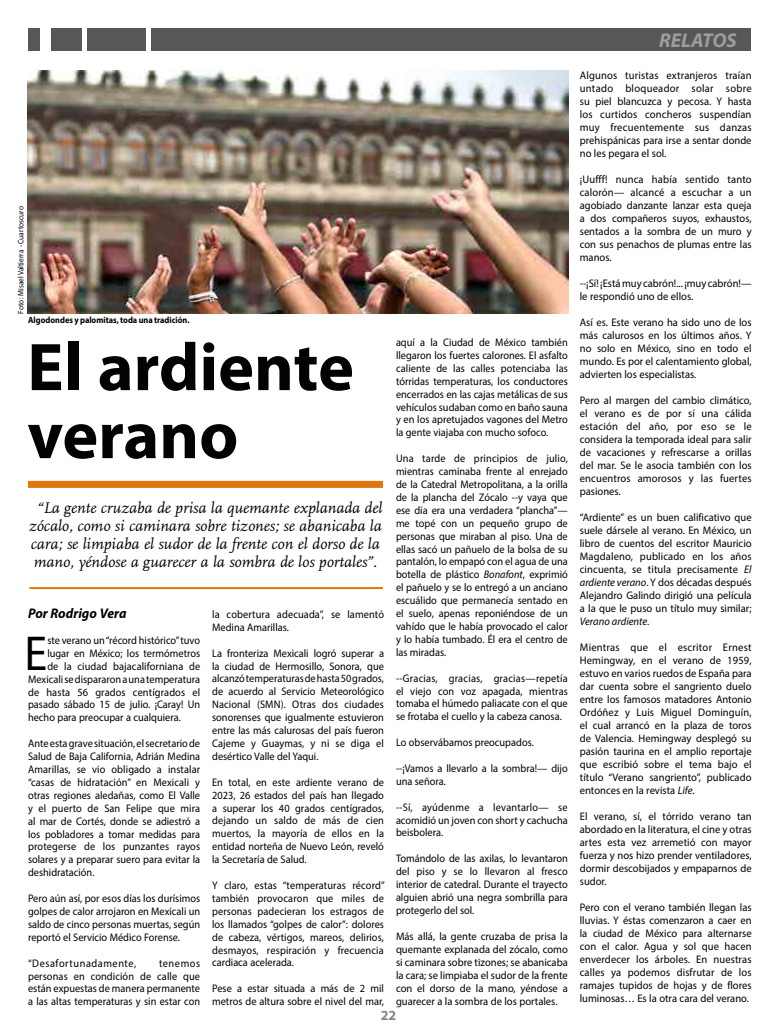
<style>
.page{position:relative;width:780px;height:1035px;background:#fff}
.page>*{position:absolute;margin:0;border:0;box-sizing:border-box;transform-origin:0 0}
.t1{font:700 68px/68px "Myriad Pro";color:#020203}
.t2{font:49.3px "Myriad Pro";color:#000;scale:.94 1}
.t3{font:italic 700 20px "Myriad Pro";color:#9d9d9c}
.t4{font:italic 16px/18px "Scala";color:#020203;text-align:center}
.t5{font:italic 700 14px "Myriad Pro";color:#000;scale:.96 1}
.t6{font:700 14px "Myriad Pro";color:#878786}
.t7{font:11px/12.9px "Myriad Pro";color:#000;text-align:justify;scale:.94 1}
.t8{font:11px/13px "Myriad Pro";color:#000;text-align:justify;scale:.96 1}
.t9{font:11px "Myriad Pro";letter-spacing:.055em;color:#000;scale:.94 1}
.t10{font:700 9px "Myriad Pro";color:#000;scale:.92 1}
.t11{font:8px "Myriad Pro";color:#000;scale:.92 1}
.s1{font-style:italic}
</style>
<div class="page">
<div style="left:255px;top:28px;width:496px;height:23px;background:#575756"></div>
<div style="left:151px;top:28px;width:104px;height:23px;background:#575756"></div>
<div style="left:87px;top:28px;width:58px;height:23px;background:#575756"></div>
<div style="left:51px;top:28px;width:30px;height:23px;background:#575756"></div>
<div style="left:29px;top:28px;width:11px;height:23px;background:#575756"></div>
<div style="left:28px;top:481px;width:355px;height:7px;background:#e2760a"></div>
<hr style="left:29px;top:587px;width:354px;height:2px;background:#e2760a">
<img style="left:28px;top:71px;width:540px;height:243px">
<p class="t11" style="left:17px;top:314px;width:118px;rotate:-90deg">Foto : Misael Valtierra - Cuartoscuro</p>
<p class="t10" style="left:28px;top:316px;width:177px">Algodondes y palomitas, toda una tradición.</p>
<h1 class="t1" style="left:27px;top:335px;width:328px">El ardiente verano</h1>
<h3 class="t4" style="left:29px;top:499px;width:355px">“La gente cruzaba de prisa la quemante explanada del zócalo, como si caminara sobre tizones; se abanicaba la cara; se limpiaba el sudor de la frente con el dorso de la mano, yéndose a guarecer a la sombra de los portales”.</h3>
<p class="t5" style="left:28px;top:608px;width:104px">Por Rodrigo Vera</p>
<h2 class="t2" style="left:25px;top:629px;width:26px">E</h2>
<p class="t7" style="left:47px;top:634px;width:164px">ste verano un “récord histórico” tuvo</p>
<p class="t7" style="left:212px;top:608px;width:184px">la cobertura adecuada”, se lamentó<br>Medina Amarillas.</p>
<p class="t7" style="left:212px;top:647px;width:184px">La fronteriza Mexicali logró superar a la ciudad de Hermosillo, Sonora, que alcanzó temperaturas de hasta 50 grados, de acuerdo al Servicio Meteorológico Nacional (SMN). Otras dos ciudades sonorenses que igualmente estuvieron entre las más calurosas del país fueron Cajeme y Guaymas, y ni se diga el desértico Valle del Yaqui.</p>
<p class="t7" style="left:212px;top:776px;width:184px">En total, en este ardiente verano de 2023, 26 estados del país han llegado a superar los 40 grados centígrados, dejando un saldo de más de cien muertos, la mayoría de ellos en la entidad norteña de Nuevo León, reveló la Secretaría de Salud.</p>
<p class="t7" style="left:212px;top:879px;width:185px">Y claro, estas “temperaturas récord” también provocaron que miles de personas padecieran los estragos de los llamados “golpes de calor”: dolores de cabeza, vértigos, mareos, delirios, desmayos, respiración y frecuencia cardiaca acelerada.</p>
<p class="t7" style="left:212px;top:982px;width:184px">Pese a estar situada a más de 2 mil metros de altura sobre el nivel del mar,</p>
<p class="t7" style="left:47px;top:647px;width:164px">lugar en México; los termómetros</p>
<p class="t7" style="left:47px;top:660px;width:164px">de la ciudad bajacaliforniana de</p>
<p class="t7" style="left:28px;top:673px;width:185px">Mexicali se dispararon a una temperatura</p>
<p class="t7" style="left:28px;top:686px;width:185px">de hasta 56 grados centígrados el</p>
<p class="t7" style="left:28px;top:698px;width:184px">pasado sábado 15 de julio. ¡Caray! Un</p>
<p class="t7" style="left:28px;top:711px;width:164px">hecho para preocupar a cualquiera.</p>
<p class="t7" style="left:28px;top:737px;width:185px">Ante esta grave situación, el secretario de Salud de Baja California, Adrián Medina Amarillas, se vio obligado a instalar “casas de hidratación” en Mexicali y otras regiones aledañas, como El Valle y el puerto de San Felipe que mira al mar de Cortés, donde se adiestró a los pobladores a tomar medidas para protegerse de los punzantes rayos solares y a preparar suero para evitar la deshidratación.</p>
<p class="t7" style="left:28px;top:892px;width:185px">Pero aún así, por esos días los durísimos golpes de calor arrojaron en Mexicali un saldo de cinco personas muertas, según reportó el Servicio Médico Forense.</p>
<p class="t9" style="left:28px;top:957px;width:117px">“Desafortunadamente,</p>
<p class="t7" style="left:28px;top:956px;width:184px;text-indent:131px">tenemos personas en condición de calle que están expuestas de manera permanente a las altas temperaturas y sin estar con</p>
<p class="t7" style="left:396px;top:336px;width:184px">aquí a la Ciudad de México también llegaron los fuertes calorones. El asfalto caliente de las calles potenciaba las tórridas temperaturas, los conductores encerrados en las cajas metálicas de sus vehículos sudaban como en baño sauna y en los apretujados vagones del Metro la gente viajaba con mucho sofoco.</p>
<p class="t7" style="left:396px;top:452px;width:184px">Una tarde de principios de julio, mientras caminaba frente al enrejado de la Catedral Metropolitana, a la orilla de la plancha del Zócalo --y vaya que ese día era una verdadera “plancha”— me topé con un pequeño grupo de personas que miraban al piso. Una de ellas sacó un pañuelo de la bolsa de su pantalón, lo empapó con el agua de una botella de plástico <span class="s1">Bonafont</span>, exprimió el pañuelo y se lo entregó a un anciano escuálido que permanecía sentado en el suelo, apenas reponiéndose de un vahído que le había provocado el calor y lo había tumbado. Él era el centro de las miradas.</p>
<p class="t7" style="left:396px;top:672px;width:184px">--Gracias, gracias, gracias—repetía el viejo con voz apagada, mientras tomaba el húmedo paliacate con el que se frotaba el cuello y la cabeza canosa.</p>
<p class="t7" style="left:396px;top:736px;width:148px">Lo observábamos preocupados.</p>
<p class="t7" style="left:396px;top:762px;width:184px">--¡Vamos a llevarlo a la sombra!— dijo una señora.</p>
<p class="t7" style="left:396px;top:801px;width:184px">--Sí, ayúdenme a levantarlo— se acomidió un joven con short y cachucha beisbolera.</p>
<p class="t7" style="left:396px;top:852px;width:184px">Tomándolo de las axilas, lo levantaron del piso y se lo llevaron al fresco interior de catedral. Durante el trayecto alguien abrió una negra sombrilla para protegerlo del sol.</p>
<p class="t8" style="left:396px;top:929px;width:180px">Más allá, la gente cruzaba de prisa la quemante explanada del zócalo, como si caminara sobre tizones; se abanicaba la cara; se limpiaba el sudor de la frente con el dorso de la mano, yéndose a guarecer a la sombra de los portales.</p>
<p class="t6" style="left:380px;top:1008px;width:17px">22</p>
<h3 class="t3" style="left:659px;top:33px;width:79px">RELATOS</h3>
<p class="t8" style="left:579px;top:69px;width:180px">Algunos turistas extranjeros traían untado bloqueador solar sobre su piel blancuzca y pecosa. Y hasta los curtidos concheros suspendían muy frecuentemente sus danzas prehispánicas para irse a sentar donde no les pegara el sol.</p>
<p class="t8" style="left:579px;top:173px;width:180px">¡Uufff! nunca había sentido tanto calorón— alcancé a escuchar a un agobiado danzante lanzar esta queja a dos compañeros suyos, exhaustos, sentados a la sombra de un muro y con sus penachos de plumas entre las manos.</p>
<p class="t8" style="left:579px;top:277px;width:180px">--¡Sí! ¡Está muy cabrón!... ¡muy cabrón!— le respondió uno de ellos.</p>
<p class="t8" style="left:579px;top:316px;width:180px">Así es. Este verano ha sido uno de los más calurosos en los últimos años. Y no solo en México, sino en todo el mundo. Es por el calentamiento global, advierten los especialistas.</p>
<p class="t8" style="left:579px;top:394px;width:180px">Pero al margen del cambio climático, el verano es de por sí una cálida estación del año, por eso se le considera la temporada ideal para salir de vacaciones y refrescarse a orillas del mar. Se le asocia también con los encuentros amorosos y las fuertes pasiones.</p>
<p class="t8" style="left:579px;top:511px;width:180px">“Ardiente” es un buen calificativo que suele dársele al verano. En México, un libro de cuentos del escritor Mauricio Magdaleno, publicado en los años cincuenta, se titula precisamente <span class="s1">El ardiente verano</span>. Y dos décadas después Alejandro Galindo dirigió una película a la que le puso un título muy similar; <span class="s1">Verano ardiente</span>.</p>
<p class="t8" style="left:579px;top:641px;width:180px">Mientras que el escritor Ernest Hemingway, en el verano de 1959, estuvo en varios ruedos de España para dar cuenta sobre el sangriento duelo entre los famosos matadores Antonio Ordóñez y Luis Miguel Dominguín, el cual arrancó en la plaza de toros de Valencia. Hemingway desplegó su pasión taurina en el amplio reportaje que escribió sobre el tema bajo el título “Verano sangriento”, publicado entonces en la revista <span class="s1">Life</span>.</p>
<p class="t8" style="left:579px;top:810px;width:180px">El verano, sí, el tórrido verano tan abordado en la literatura, el cine y otras artes esta vez arremetió con mayor fuerza y nos hizo prender ventiladores, dormir descobijados y empaparnos de sudor.</p>
<p class="t8" style="left:579px;top:901px;width:180px">Pero con el verano también llegan las lluvias. Y éstas comenzaron a caer en la ciudad de México para alternarse con el calor. Agua y sol que hacen enverdecer los árboles. En nuestras calles ya podemos disfrutar de los ramajes tupidos de hojas y de flores luminosas… Es la otra cara del verano.</p>
</div>
